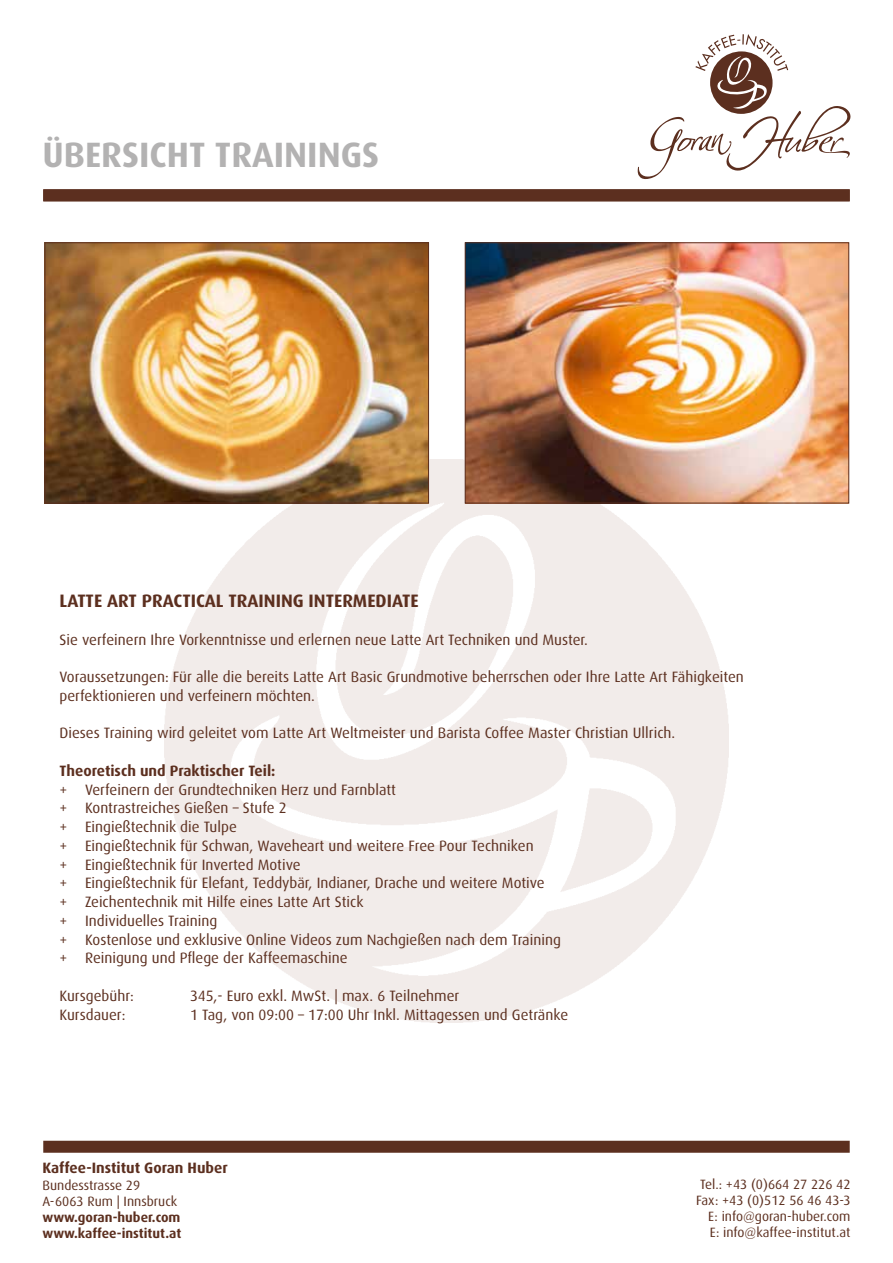
<style>
.page{position:relative;width:893px;height:1263px;background:#fff}
.page>*{position:absolute;margin:0;border:0;box-sizing:border-box;transform-origin:0 0}
.t1{font:700 35.25px "Dax";color:#b3b2b2}
.t2{font:700 18px "Dax";color:#5c2f1f}
.t3{font:15px/18.8px "Dax";color:#5c2f1f}
.t4{font:700 15px "Dax";color:#5c2f1f}
.t5{font:13.5px/16.2px "Dax";color:#5c2f1f}
.t6{font:700 13.5px/16.2px "Dax";color:#5c2f1f}
</style>
<div class="page">
<svg style="left:638px;top:34px;width:212px;height:145px"></svg>
<div style="left:43px;top:1141px;width:807px;height:12px;background:#5c2f1f"></div>
<img style="left:165px;top:459px;width:563px;height:564px">
<div style="left:43px;top:189px;width:807px;height:12px;background:#5c2f1f"></div>
<img style="left:467px;top:244px;width:380px;height:257px">
<div style="left:465px;top:242px;width:384px;height:261px;border:1px solid #5c2f1f"></div>
<img style="left:47px;top:244px;width:380px;height:257px">
<div style="left:45px;top:242px;width:384px;height:261px;border:1px solid #5c2f1f"></div>
<h1 class="t1" style="left:43px;top:135px;width:338px">ÜBERSICHT TRAININGS</h1>
<p class="t2" style="left:60px;top:591px;width:361px">LATTE ART PRACTICAL TRAINING INTERMEDIATE</p>
<p class="t3" style="left:60px;top:630px;width:530px">Sie verfeinern Ihre Vorkenntnisse und erlernen neue Latte Art Techniken und Muster.</p>
<p class="t3" style="left:60px;top:668px;width:686px">Voraussetzungen: Für alle die bereits Latte Art Basic Grundmotive beherrschen oder Ihre Latte Art Fähigkeiten perfektionieren und verfeinern möchten.</p>
<p class="t3" style="left:60px;top:724px;width:617px">Dieses Training wird geleitet vom Latte Art Weltmeister und Barista Coffee Master Christian Ullrich.</p>
<p class="t4" style="left:60px;top:762px;width:217px">Theoretisch und Praktischer Teil:</p>
<p class="t3" style="left:60px;top:780px;width:503px">+ Verfeinern der Grundtechniken Herz und Farnblatt<br>+ Kontrastreiches Gießen – Stufe 2<br>+ Eingießtechnik die Tulpe<br>+ Eingießtechnik für Schwan, Waveheart und weitere Free Pour Techniken<br>+ Eingießtechnik für Inverted Motive<br>+ Eingießtechnik für Elefant, Teddybär, Indianer, Drache und weitere Motive<br>+ Zeichentechnik mit Hilfe eines Latte Art Stick<br>+ Individuelles Training<br>+ Kostenlose und exklusive Online Videos zum Nachgießen nach dem Training + Reinigung und Pflege der Kaffeemaschine</p>
<p class="t3" style="left:60px;top:986px;width:76px">Kursgebühr:</p>
<p class="t3" style="left:190px;top:986px;width:271px">345,- Euro exkl. MwSt. | max. 6 Teilnehmer</p>
<p class="t3" style="left:60px;top:1005px;width:68px">Kursdauer:</p>
<p class="t3" style="left:190px;top:1005px;width:380px">1 Tag, von 09:00 – 17:00 Uhr Inkl. Mittagessen und Getränke</p>
<p class="t4" style="left:43px;top:1160px;width:187px">Kaffee-Institut Goran Huber</p>
<p class="t5" style="left:43px;top:1177px;width:136px">Bundesstrasse 29<br>A-6063 Rum | Innsbruck</p>
<p class="t6" style="left:43px;top:1209px;width:140px">www.goran-huber.com www.kaffee-institut.at</p>
<p class="t5" style="left:696px;top:1176px;width:156px;text-align:right">Tel.: +43 (0)664 27 226 42<br>Fax: +43 (0)512 56 46 43-3<br>E: info@goran-huber.com<br>E: info@kaffee-institut.at</p>
</div>
